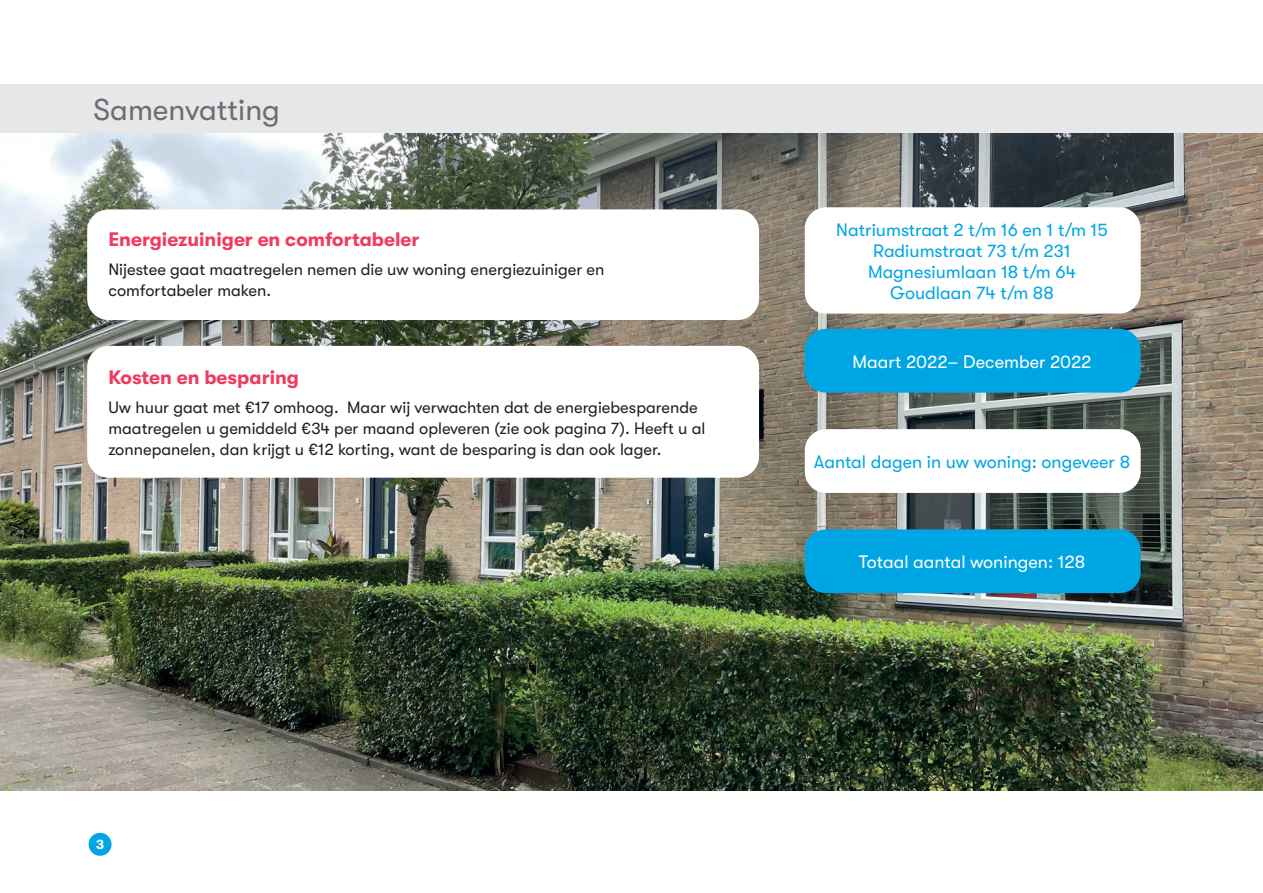
<style>
.page{position:relative;width:1263px;height:893px;background:#fff}
.page>*{position:absolute;margin:0;border:0;box-sizing:border-box;transform-origin:0 0}
.t1{font:30px "GT Walsheim";color:#6c6d70}
.t2{font:700 19.5px "GT Walsheim";color:#ee3b60}
.t3{font:18px/21px "GT Walsheim";color:#00a6e4;text-align:center}
.t4{font:18px "GT Walsheim";color:#fff}
.t5{font:16.5px/21px "GT Walsheim";color:#231f20}
.t6{font:700 13.5px "GT Walsheim";color:#fff}
</style>
<div class="page">
<div style="left:89px;top:833px;width:23px;height:23px;background:#00a6e4;border-radius:50%"></div>
<div style="left:0;top:84px;width:1263px;height:50px;background:#e6e7e9"></div>
<img style="left:0;top:134px;width:1263px;height:657px">
<div style="left:87px;top:209px;width:672px;height:111px;background:#fff;border-radius:21px"></div>
<div style="left:87px;top:346px;width:672px;height:132px;background:#fff;border-radius:21px"></div>
<div style="left:805px;top:207px;width:336px;height:107px;background:#fff;border-radius:21px"></div>
<div style="left:805px;top:329px;width:336px;height:64px;background:#00a6e4;border-radius:21px"></div>
<div style="left:805px;top:429px;width:336px;height:64px;background:#fff;border-radius:21px"></div>
<div style="left:805px;top:529px;width:336px;height:64px;background:#00a6e4;border-radius:21px"></div>
<h1 class="t1" style="left:94px;top:93px;width:188px">Samenvatting</h1>
<p class="t2" style="left:108px;top:228px;width:312px">Energiezuiniger en comfortabeler</p>
<p class="t5" style="left:108px;top:259px;width:498px">Nijestee gaat maatregelen nemen die uw woning energiezuiniger en comfortabeler maken.</p>
<p class="t2" style="left:108px;top:366px;width:192px">Kosten en besparing</p>
<p class="t5" style="left:108px;top:397px;width:598px">Uw huur gaat met €17 omhoog. Maar wij verwachten dat de energiebesparende maatregelen u gemiddeld €34 per maand opleveren (zie ook pagina 7). Heeft u al zonnepanelen, dan krijgt u €12 korting, want de besparing is dan ook lager.</p>
<p class="t6" style="left:96px;top:837px;width:10px">3</p>
<p class="t3" style="left:836px;top:219px;width:273px">Natriumstraat 2 t/m 16 en 1 t/m 15<br>Radiumstraat 73 t/m 231<br>Magnesiumlaan 18 t/m 64<br>Goudlaan 74 t/m 88</p>
<p class="t4" style="left:852px;top:351px;width:241px">Maart 2022– December 2022</p>
<p class="t3" style="left:814px;top:451px;width:318px">Aantal dagen in uw woning: ongeveer 8</p>
<p class="t4" style="left:859px;top:552px;width:228px">Totaal aantal woningen: 128</p>
</div>
